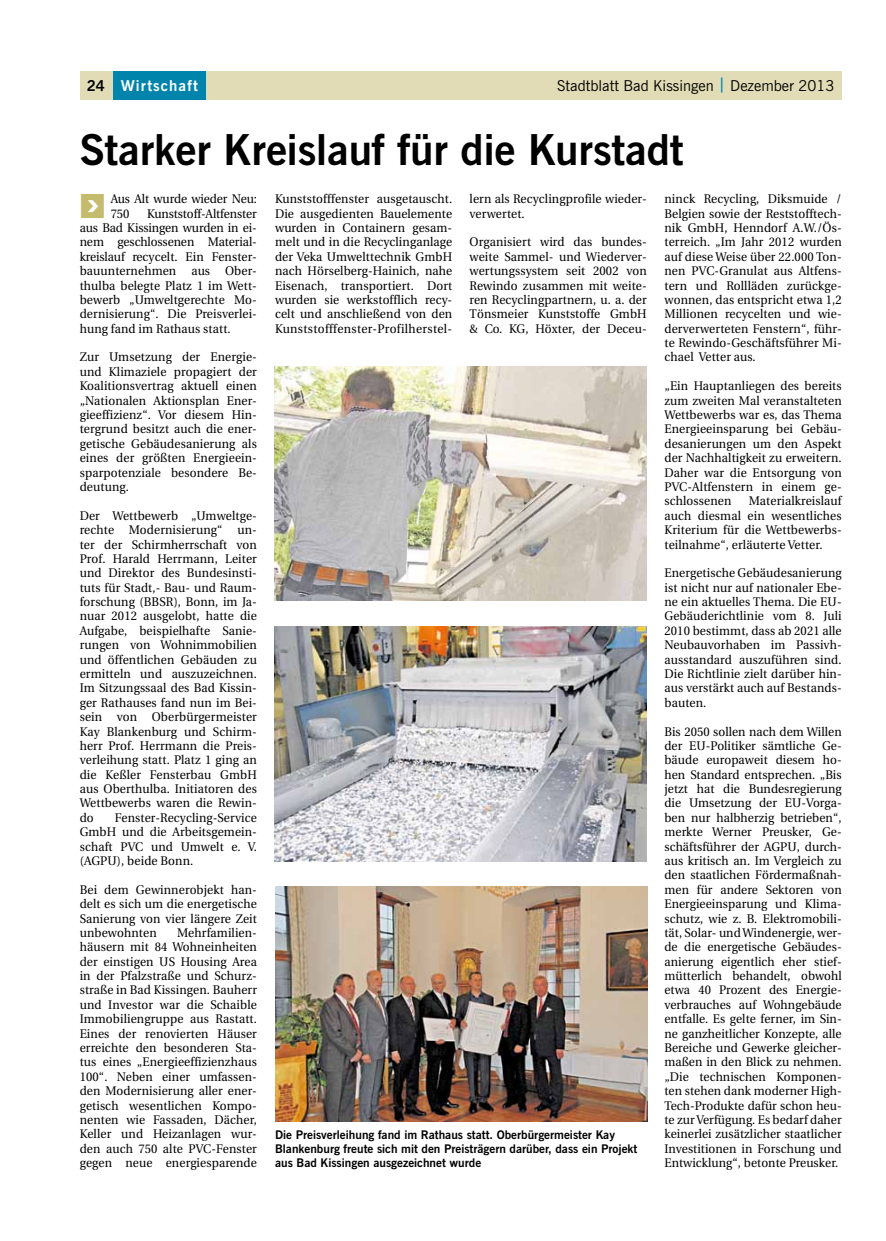
<style>
.page{position:relative;width:886px;height:1241px;background:#fff}
.page>*{position:absolute;margin:0;border:0;box-sizing:border-box;transform-origin:0 0}
.t1{font:700 42.5px "News Gothic BT";letter-spacing:-.005em;color:#000}
.t2{font:700 37.62px "News Gothic BT";color:#fff;scale:1.2 1}
.t3{font:15px "News Gothic BT";color:#000}
.t4{font:700 15px "News Gothic BT";letter-spacing:.07em;color:#fff}
.t5{font:12.5px/14.4px "Utopia";letter-spacing:.01em;color:#000;text-align:justify;scale:.95 1}
.t6{font:12.5px/14.4px "Utopia";letter-spacing:-.01em;color:#000;scale:.95 1}
.t7{font:700 11.88px/14.4px "News Gothic BT";color:#000}
.s1{color:#000}
.s2{font-weight:700;color:#0084ab}
</style>
<div class="page">
<div style="left:80px;top:71px;width:762px;height:28px;background:#e1dcb6"></div>
<div style="left:113px;top:71px;width:93px;height:28px;background:#0084ab"></div>
<img style="left:275px;top:366px;width:372px;height:235px">
<img style="left:275px;top:626px;width:372px;height:235px">
<img style="left:275px;top:886px;width:372px;height:235px">
<p class="t4" style="left:87px;top:77px;width:113px"><span class="s1">24</span> Wirtschaft</p>
<p class="t3" style="left:557px;top:77px;width:279px">Stadtblatt Bad Kissingen <span class="s2">|</span> Dezember 2013</p>
<h1 class="t1" style="left:80px;top:124px;width:605px">Starker Kreislauf für die Kurstadt</h1>
<h2 class="t2" style="left:85px;top:180px;width:14px">›</h2>
<p class="t6" style="left:111px;top:192px;width:155px">Aus Alt wurde wieder Neu:<br>750</p>
<p class="t5" style="left:275px;top:192px;width:188px">Kunststofffenster ausgetauscht.<br>Die ausgedienten Bauelemente wurden in Containern gesam&shy;melt und in die Recyclinganlage der Veka Umwelttechnik GmbH nach Hörselberg-Hainich, nahe Eisenach, transportiert. Dort wurden sie werkstofflich recy&shy;celt und anschließend von den Kunststofffenster-Profilherstel-</p>
<p class="t5" style="left:469px;top:192px;width:188px">lern als Recyclingprofile wieder&shy;verwertet.</p>
<p class="t5" style="left:664px;top:192px;width:188px">ninck Recycling, Diksmuide / Belgien sowie der Reststofftech&shy;nik GmbH, Henndorf A.W./Ös&shy;terreich. „Im Jahr 2012 wurden auf diese Weise über 22.000 Ton&shy;nen PVC-Granulat aus Altfens&shy;tern und Rollläden zurückge&shy;wonnen, das entspricht etwa 1,2<br>Millionen recycelten und wie&shy;derverwerteten Fenstern“, führ&shy;te Rewindo-Geschäftsführer Mi&shy;chael Vetter aus.</p>
<p class="t5" style="left:664px;top:379px;width:188px">„Ein Hauptanliegen des bereits zum zweiten Mal veranstalteten Wettbewerbs war es, das Thema Energieeinsparung bei Gebäu&shy;desanierungen um den Aspekt der Nachhaltigkeit zu erweitern.<br>Daher war die Entsorgung von PVC-Altfenstern in einem ge&shy;schlossenen</p>
<p class="t5" style="left:80px;top:206px;width:188px;text-align:left;text-indent:67px">Kunststoff-Altfenster aus Bad Kissingen wurden in ei&shy;nem geschlossenen Material&shy;kreislauf recycelt. Ein Fenster&shy;bauunternehmen aus Ober&shy;thulba belegte Platz 1 im Wett&shy;bewerb „Umweltgerechte Mo&shy;dernisierung“. Die Preisverlei&shy;hung fand im Rathaus statt.</p>
<p class="t5" style="left:80px;top:350px;width:188px">Zur Umsetzung der Energie&shy;und Klimaziele propagiert der Koalitionsvertrag aktuell einen „Nationalen Aktionsplan Ener&shy;gieeffizienz“. Vor diesem Hin&shy;tergrund besitzt auch die ener&shy;getische Gebäudesanierung als eines der größten Energieein&shy;sparpotenziale besondere Be&shy;deutung.</p>
<p class="t5" style="left:80px;top:508px;width:188px">Der Wettbewerb „Umweltge&shy;rechte Modernisierung“ un&shy;ter der Schirmherrschaft von Prof. Harald Herrmann, Leiter und Direktor des Bundesinsti&shy;tuts für Stadt,- Bau- und Raum&shy;forschung (BBSR), Bonn, im Ja&shy;nuar 2012 ausgelobt, hatte die Aufgabe, beispielhafte Sanie&shy;rungen von Wohnimmobilien und öffentlichen Gebäuden zu ermitteln und auszuzeichnen.<br>Im Sitzungssaal des Bad Kissin&shy;ger Rathauses fand nun im Bei&shy;sein von Oberbürgermeister Kay Blankenburg und Schirm&shy;herr Prof. Herrmann die Preis&shy;verleihung statt. Platz 1 ging an die Keßler Fensterbau GmbH aus Oberthulba. Initiatoren des Wettbewerbs waren die Rewin&shy;do</p>
<p class="t5" style="left:469px;top:235px;width:188px">Organisiert wird das bundes&shy;weite Sammel- und Wiederver&shy;wertungssystem seit 2002 von Rewindo zusammen mit weite&shy;ren Recyclingpartnern, u. a. der Tönsmeier Kunststoffe GmbH &amp; Co. KG, Höxter, der Deceu-</p>
<p class="t5" style="left:664px;top:494px;width:188px;text-indent:84px">Materialkreislauf auch diesmal ein wesentliches Kriterium für die Wettbewerbs&shy;teilnahme“, erläuterte Vetter.</p>
<p class="t5" style="left:664px;top:566px;width:188px">Energetische Gebäudesanierung ist nicht nur auf nationaler Ebe&shy;ne ein aktuelles Thema. Die EU-Gebäuderichtlinie vom 8. Juli 2010 bestimmt, dass ab 2021 alle Neubauvorhaben im Passivh&shy;ausstandard auszuführen sind.<br>Die Richtlinie zielt darüber hin&shy;aus verstärkt auch auf Bestands&shy;bauten.</p>
<p class="t5" style="left:664px;top:724px;width:188px">Bis 2050 sollen nach dem Willen der EU-Politiker sämtliche Ge&shy;bäude europaweit diesem ho&shy;hen Standard entsprechen. „Bis jetzt hat die Bundesregierung die Umsetzung der EU-Vorga&shy;ben nur halbherzig betrieben“, merkte Werner Preusker, Ge&shy;schäftsführer der AGPU, durch&shy;aus kritisch an. Im Vergleich zu den staatlichen Fördermaßnah&shy;men für andere Sektoren von Energieeinsparung und Klima&shy;schutz, wie z. B. Elektromobili&shy;tät, Solar- und Windenergie, wer&shy;de die energetische Gebäudes&shy;anierung eigentlich eher stief&shy;mütterlich behandelt, obwohl etwa 40 Prozent des Energie&shy;verbrauches auf Wohngebäude entfalle. Es gelte ferner, im Sin&shy;ne ganzheitlicher Konzepte, alle Bereiche und Gewerke gleicher&shy;maßen in den Blick zu nehmen. „Die technischen Komponen&shy;ten stehen dank moderner High-Tech-Produkte dafür schon heu&shy;te zur Verfügung. Es bedarf daher keinerlei zusätzlicher staatlicher Investitionen in Forschung und Entwicklung“, betonte Preusker.</p>
<p class="t5" style="left:80px;top:810px;width:188px;text-indent:35px">Fenster-Recycling-Service GmbH und die Arbeitsgemein&shy;schaft PVC und Umwelt e. V. (AGPU), beide Bonn.</p>
<p class="t5" style="left:80px;top:882px;width:188px">Bei dem Gewinnerobjekt han&shy;delt es sich um die energetische Sanierung von vier längere Zeit unbewohnten</p>
<p class="t5" style="left:80px;top:925px;width:188px;text-indent:98px">Mehrfamilien&shy;häusern mit 84 Wohneinheiten der einstigen US Housing Area in der Pfalzstraße und Schurz&shy;straße in Bad Kissingen. Bauherr und Investor war die Schaible Immobiliengruppe aus Rastatt.<br>Eines der renovierten Häuser erreichte den besonderen Sta&shy;tus eines „Energieeffizienzhaus 100“. Neben einer umfassen&shy;den Modernisierung aller ener&shy;getisch wesentlichen Kompo&shy;nenten wie Fassaden, Dächer, Keller und Heizanlagen wur&shy;den auch 750 alte PVC-Fenster gegen neue energiesparende</p>
<p class="t7" style="left:275px;top:1126px;width:364px">Die Preisverleihung fand im Rathaus statt. Oberbürgermeister Kay<br>Blankenburg freute sich mit den Preisträgern darüber, dass ein Projekt aus Bad Kissingen ausgezeichnet wurde</p>
</div>
